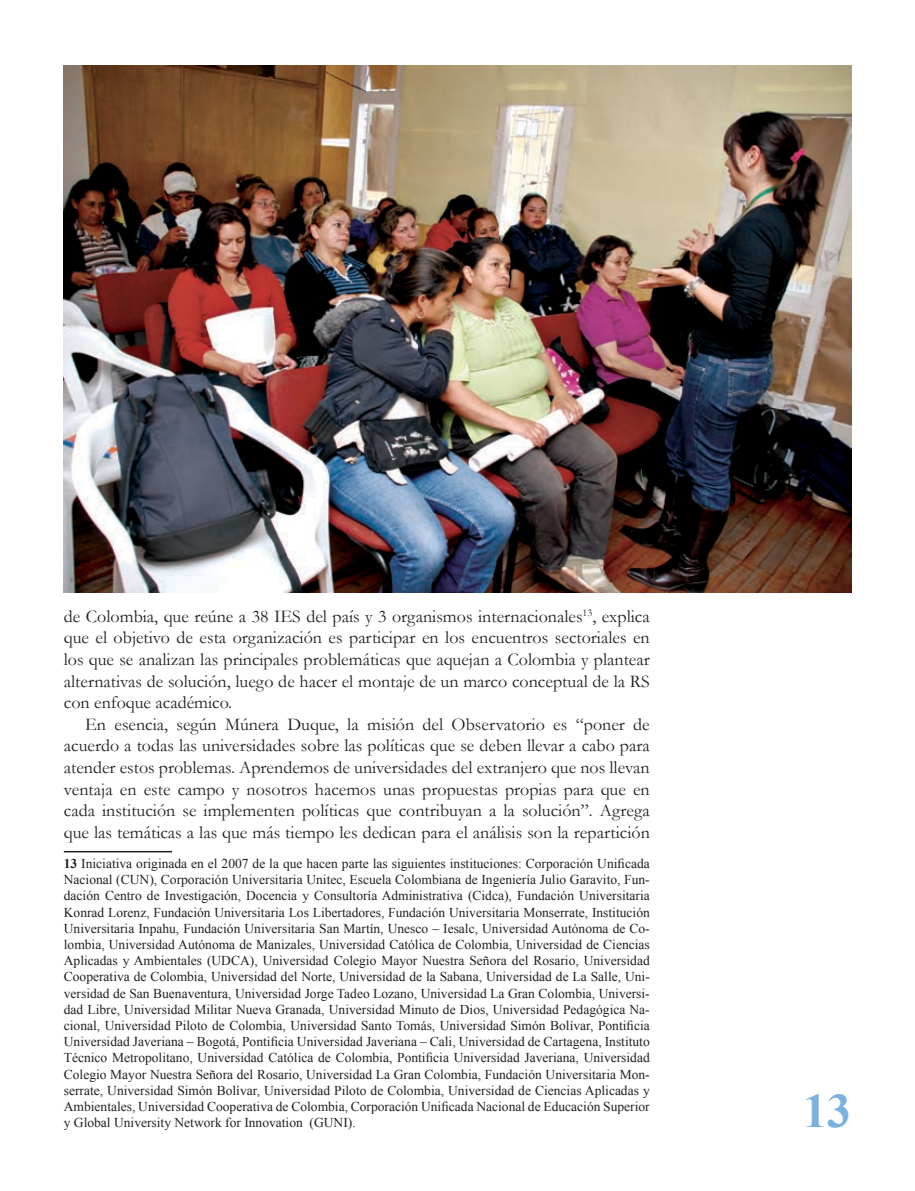
<style>
.page{position:relative;width:915px;height:1191px;background:#fff}
.page>*{position:absolute;margin:0;border:0;box-sizing:border-box;transform-origin:0 0}
.t1{font:700 48px "Times New Roman";color:#7bb0df}
.t2{font:18px/21.6px "Garamond";color:#231f20;text-align:justify}
.t3{font:13.5px/16.2px "Times New Roman";color:#231f20;text-align:justify}
.s1{font-weight:700}
</style>
<div class="page">
<hr style="left:64px;top:851px;width:108px;height:1px;background:#231f20">
<img style="left:64px;top:65px;width:786px;height:527px">
<p class="t2" style="left:64px;top:605px;width:587px">de Colombia, que reúne a 38 IES del país y 3 organismos internacionales<sup>13</sup>, explica que el objetivo de esta organización es participar en los encuentros sectoriales en los que se analizan las principales problemáticas que aquejan a Colombia y plantear alternativas de solución, luego de hacer el montaje de un marco conceptual de la RS con enfoque académico.</p>
<p class="t2" style="left:64px;top:713px;width:587px;text-indent:21px">En esencia, según Múnera Duque, la misión del Observatorio es “poner de acuerdo a todas las universidades sobre las políticas que se deben llevar a cabo para atender estos problemas. Aprendemos de universidades del extranjero que nos llevan ventaja en este campo y nosotros hacemos unas propuestas propias para que en cada institución se implementen políticas que contribuyan a la solución”. Agrega que las temáticas a las que más tiempo les dedican para el análisis son la repartición</p>
<p class="t3" style="left:64px;top:855px;width:587px"><span class="s1">13</span> Iniciativa originada en el 2007 de la que hacen parte las siguientes instituciones: Corporación Unificada Nacional (CUN), Corporación Universitaria Unitec, Escuela Colombiana de Ingeniería Julio Garavito, Fun&shy;dación Centro de Investigación, Docencia y Consultoría Administrativa (Cidca), Fundación Universitaria Konrad Lorenz, Fundación Universitaria Los Libertadores, Fundación Universitaria Monserrate, Institución Universitaria Inpahu, Fundación Universitaria San Martín, Unesco – Iesalc, Universidad Autónoma de Co&shy;lombia, Universidad Autónoma de Manizales, Universidad Católica de Colombia, Universidad de Ciencias Aplicadas y Ambientales (UDCA), Universidad Colegio Mayor Nuestra Señora del Rosario, Universidad Cooperativa de Colombia, Universidad del Norte, Universidad de la Sabana, Universidad de La Salle, Uni&shy;versidad de San Buenaventura, Universidad Jorge Tadeo Lozano, Universidad La Gran Colombia, Universi&shy;dad Libre, Universidad Militar Nueva Granada, Universidad Minuto de Dios, Universidad Pedagógica Na&shy;cional, Universidad Piloto de Colombia, Universidad Santo Tomás, Universidad Simón Bolívar, Pontificia Universidad Javeriana – Bogotá, Pontificia Universidad Javeriana – Cali, Universidad de Cartagena, Instituto Técnico Metropolitano, Universidad Católica de Colombia, Pontificia Universidad Javeriana, Universidad Colegio Mayor Nuestra Señora del Rosario, Universidad La Gran Colombia, Fundación Universitaria Mon&shy;serrate, Universidad Simón Bolívar, Universidad Piloto de Colombia, Universidad de Ciencias Aplicadas y Ambientales, Universidad Cooperativa de Colombia, Corporación Unificada Nacional de Educación Superior y Global University Network for Innovation (GUNI).</p>
<h1 class="t1" style="left:802px;top:1078px;width:49px">13</h1>
</div>
